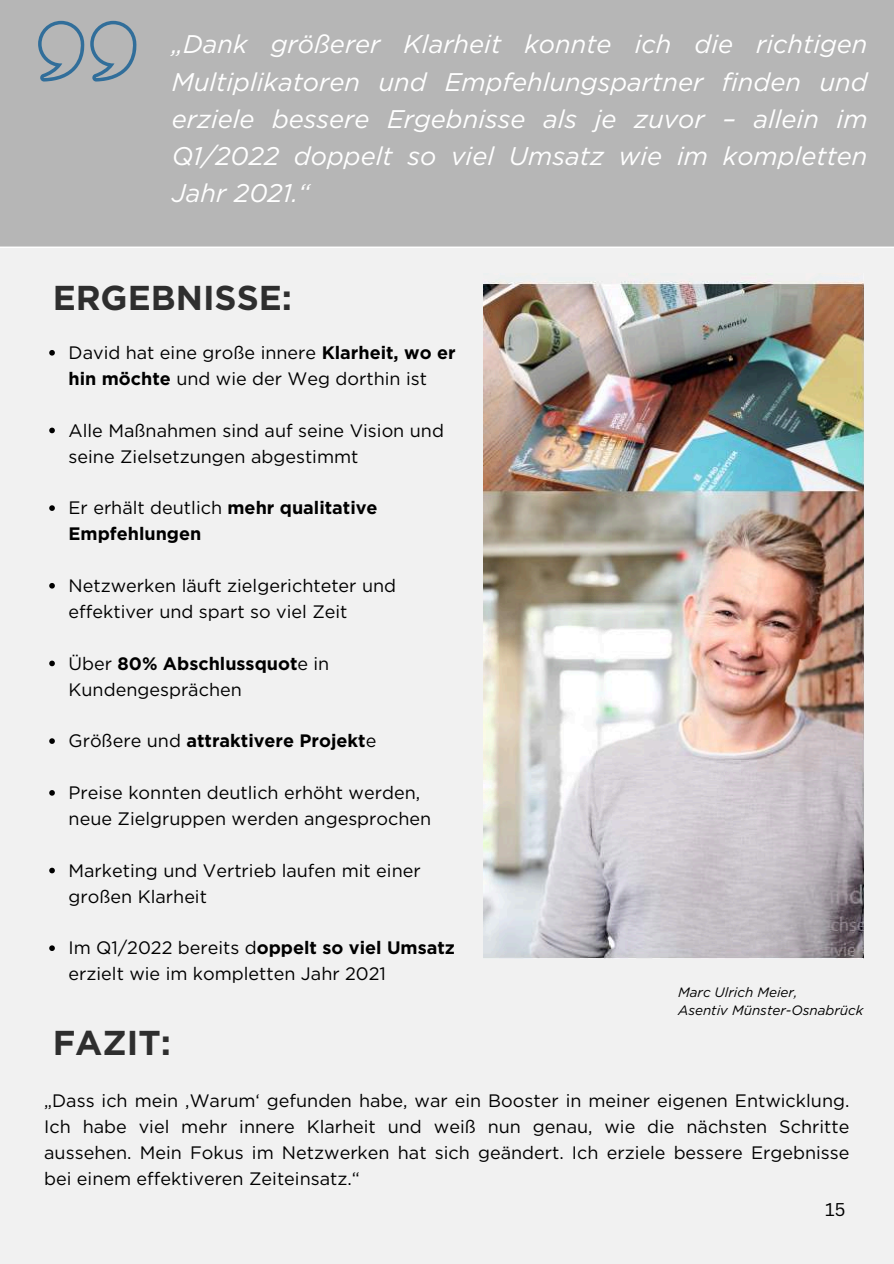
<style>
.page{position:relative;width:894px;height:1264px;background:#fff}
.page>*{position:absolute;margin:0;border:0;box-sizing:border-box;transform-origin:0 0}
.t1{font:700 34.5px "Gotham";color:#000}
.t2{font:italic 25.5px/37.2px "Gotham";color:#fff;text-align:justify}
.t3{font:18px/25.8px "Gotham";color:#000}
.t4{font:700 18px/25.8px "Gotham";color:#000}
.t5{font:18px "Canva Sans";color:#000}
.t6{font:italic 13.5px/18px "Gotham";color:#000}
.s1{font-weight:700}
.s2{font-weight:400}
</style>
<div class="page">
<div style="left:0;top:0;width:893px;height:1263px;background:#f1f1f1"></div>
<div style="left:0;top:0;width:893px;height:247px;background:#b6b6b6"></div>
<svg style="left:38px;top:21px;width:46px;height:61px;background:#97a5af"></svg>
<svg style="left:90px;top:21px;width:46px;height:61px;background:#97a5af"></svg>
<img style="left:483px;top:281px;width:379px;height:677px">
<svg style="left:49px;top:350px;width:6px;height:5px"></svg>
<svg style="left:49px;top:427px;width:6px;height:6px"></svg>
<svg style="left:49px;top:505px;width:6px;height:6px"></svg>
<svg style="left:49px;top:583px;width:6px;height:5px"></svg>
<svg style="left:49px;top:660px;width:6px;height:6px"></svg>
<svg style="left:49px;top:738px;width:6px;height:6px"></svg>
<svg style="left:49px;top:790px;width:6px;height:5px"></svg>
<svg style="left:49px;top:867px;width:6px;height:6px"></svg>
<svg style="left:49px;top:945px;width:6px;height:6px"></svg>
<h2 class="t2" style="left:172px;top:26px;width:697px">„Dank größerer Klarheit konnte ich die richtigen Multiplikatoren und Empfehlungspartner finden und erziele bessere Ergebnisse als je zuvor – allein im Q1/2022 doppelt so viel Umsatz wie im kompletten Jahr 2021.“</h2>
<h1 class="t1" style="left:53px;top:277px;width:241px">ERGEBNISSE:</h1>
<p class="t3" style="left:69px;top:339px;width:388px">David hat eine große innere <span class="s1">Klarheit, wo er hin möchte</span> und wie der Weg dorthin ist</p>
<p class="t3" style="left:69px;top:417px;width:377px">Alle Maßnahmen sind auf seine Vision und seine Zielsetzungen abgestimmt</p>
<p class="t4" style="left:69px;top:495px;width:310px"><span class="s2">Er erhält deutlich</span> mehr qualitative<br>Empfehlungen</p>
<p class="t3" style="left:69px;top:572px;width:329px">Netzwerken läuft zielgerichteter und effektiver und spart so viel Zeit</p>
<p class="t3" style="left:69px;top:650px;width:262px">Über <span class="s1">80% Abschlussquot</span>e in<br>Kundengesprächen</p>
<p class="t4" style="left:69px;top:728px;width:309px"><span class="s2">Größere und</span> attraktivere Projekt<span class="s2">e</span></p>
<p class="t3" style="left:69px;top:779px;width:364px">Preise konnten deutlich erhöht werden, neue Zielgruppen werden angesprochen</p>
<p class="t3" style="left:69px;top:857px;width:353px">Marketing und Vertrieb laufen mit einer großen Klarheit</p>
<p class="t3" style="left:69px;top:935px;width:388px">Im Q1/2022 bereits d<span class="s1">oppelt so viel Umsatz </span>erzielt wie im kompletten Jahr 2021</p>
<p class="t6" style="left:678px;top:982px;width:187px">Marc Ulrich Meier,<br>Asentiv Münster-Osnabrück</p>
<h1 class="t1" style="left:53px;top:1022px;width:120px">FAZIT:</h1>
<p class="t3" style="left:44px;top:1088px;width:806px;text-align:justify">„Dass ich mein ‚Warum‘ gefunden habe, war ein Booster in meiner eigenen Entwicklung.<br>Ich habe viel mehr innere Klarheit und weiß nun genau, wie die nächsten Schritte aussehen. Mein Fokus im Netzwerken hat sich geändert. Ich erziele bessere Ergebnisse bei einem effektiveren Zeiteinsatz.“</p>
<p class="t5" style="left:824px;top:1196px;width:22px">15</p>
</div>
